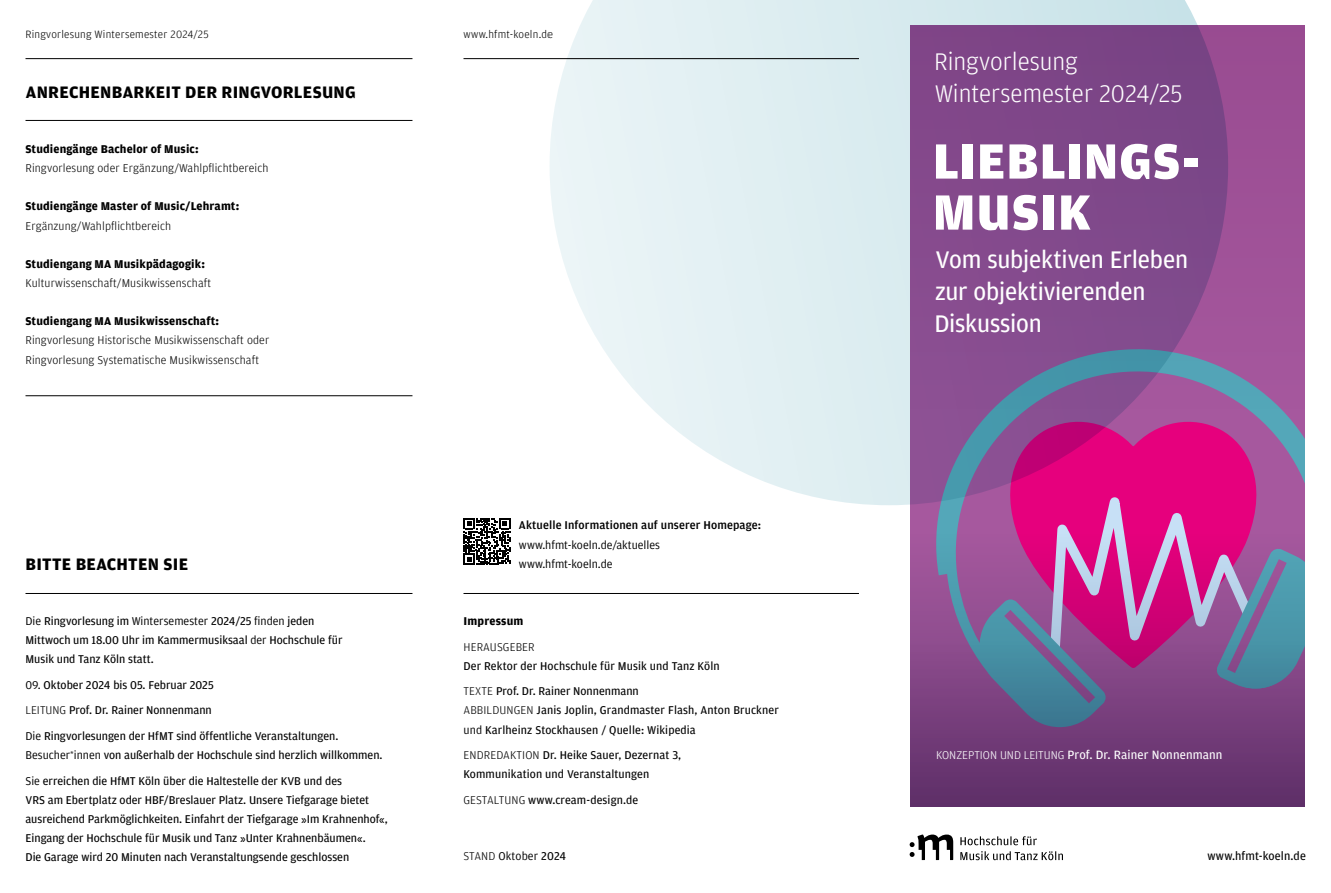
<style>
.page{position:relative;width:1331px;height:893px;background:#fff}
.page>*{position:absolute;margin:0;border:0;box-sizing:border-box;transform-origin:0 0}
.t1{font:900 52.5px/51px "Amplitude";letter-spacing:.025em;color:#fff}
.t2{font:25.5px/32px "Amplitude";letter-spacing:-.005em;color:#fff}
.t3{font:300 25.5px/32px "Amplitude";color:#fff}
.t4{font:700 17.7px "Amplitude";letter-spacing:.015em;color:#000}
.t5{font:12.75px "Amplitude";letter-spacing:.01em;color:#fff}
.t6{font:12.3px "Amplitude";letter-spacing:.01em;color:#000}
.t7{font:12px/19.2px "Amplitude";color:#000}
.t8{font:300 12px/19.2px "Amplitude";letter-spacing:.01em;color:#000}
.t9{font:700 12px "Amplitude";letter-spacing:.01em;color:#000}
.t10{font:12px/19.2px "Amplitude";color:#000}
.t11{font:500 12px "Amplitude";letter-spacing:.01em;color:#000}
.t12{font:300 11.25px "Amplitude";letter-spacing:.02em;color:#000}
.s1{font-style:inherit}
.s2{font-weight:300}
.s3{font-weight:300;font-size:12px}
</style>
<div class="page">
<hr style="left:26px;top:120px;width:386px;height:1px;background:#000">
<hr style="left:26px;top:395px;width:386px;height:1px;background:#000">
<hr style="left:26px;top:58px;width:386px;height:1px;background:#000">
<hr style="left:26px;top:593px;width:386px;height:1px;background:#000">
<hr style="left:463px;top:593px;width:396px;height:1px;background:#000">
<hr style="left:463px;top:58px;width:396px;height:1px;background:#000">
<svg style="left:464px;top:518px;width:46px;height:47px"></svg>
<svg style="left:921px;top:412px;width:384px;height:122px;background:#b94197"></svg>
<svg style="left:910px;top:534px;width:395px;height:110px;background:#a3589c"></svg>
<svg style="left:910px;top:644px;width:395px;height:163px;background:#6c457d"></svg>
<div style="left:910px;top:26px;width:395px;height:386px;background:#9e5197"></div>
<svg style="left:960px;top:836px;width:77px;height:9px"></svg>
<svg style="left:960px;top:851px;width:103px;height:9px"></svg>
<svg style="left:910px;top:834px;width:43px;height:26px"></svg>
<svg style="left:550px;top:0;width:678px;height:505px;background:#bca4c5"></svg>
<p class="t12" style="left:26px;top:28px;width:185px">Ringvorlesung Wintersemester 2024/25</p>
<h3 class="t4" style="left:26px;top:82px;width:331px">ANRECHENBARKEIT DER RINGVORLESUNG</h3>
<p class="t9" style="left:26px;top:142px;width:175px">Studiengänge Bachelor of Music:</p>
<p class="t8" style="left:26px;top:159px;width:245px">Ringvorlesung oder Ergänzung/Wahlpflichtbereich</p>
<p class="t9" style="left:26px;top:200px;width:215px">Studiengänge Master of Music/Lehramt:</p>
<p class="t8" style="left:26px;top:216px;width:147px">Ergänzung/Wahlpflichtbereich</p>
<p class="t9" style="left:26px;top:257px;width:181px">Studiengang MA Musikpädagogik:</p>
<p class="t8" style="left:26px;top:273px;width:187px">Kulturwissenschaft/Musikwissenschaft</p>
<p class="t9" style="left:26px;top:315px;width:195px">Studiengang MA Musikwissenschaft:</p>
<p class="t8" style="left:26px;top:331px;width:245px">Ringvorlesung Historische Musikwissenschaft oder<br>Ringvorlesung Systematische Musikwissenschaft</p>
<h3 class="t4" style="left:26px;top:554px;width:164px">BITTE BEACHTEN SIE</h3>
<p class="t7" style="left:26px;top:612px;width:319px"><span class="s1">Die</span> Ringvorlesung im <span class="s1">Wintersemester</span> 2024/25 <span class="s1">finden</span> jeden<br>Mittwoch um 18.00 Uhr im Kammermusiksaal <span class="s1">der</span> Hochschule für<br>Musik und Tanz Köln statt.</p>
<p class="t7" style="left:26px;top:672px;width:314px;line-height:25.5px"><span class="s1">09.</span> Oktober 2024 bis 05. Februar 2025<br><span class="s2">LEITUNG</span> Prof. Dr. Rainer Nonnenmann<br><span class="s1">Die</span> Ringvorlesungen der HfMT sind öffentliche Veranstaltungen.</p>
<p class="t7" style="left:26px;top:742px;width:359px;line-height:25.5px"><span class="s1">Besucher</span><sup>*</sup><span class="s1">innen</span> von außerhalb der Hochschule sind herzlich willkommen.<br><span class="s1">Sie</span> erreichen die HfMT Köln über die Haltestelle der KVB und des</p>
<p class="t7" style="left:26px;top:790px;width:364px">VRS am Ebertplatz oder HBF/Breslauer Platz. Unsere Tiefgarage bietet ausreichend Parkmöglichkeiten. Einfahrt der Tiefgarage »Im Krahnenhof«, Eingang der Hochschule für Musik und Tanz »Unter Krahnenbäumen«.<br>Die Garage wird 20 Minuten nach Veranstaltungsende geschlossen</p>
<p class="t12" style="left:463px;top:28px;width:91px">www.hfmt-koeln.de</p>
<p class="t11" style="left:519px;top:519px;width:244px">Aktuelle Informationen auf unserer Homepage:</p>
<p class="t10" style="left:519px;top:535px;width:143px">www.hfmt-koeln.de/aktuelles www.hfmt-koeln.de</p>
<p class="t9" style="left:463px;top:614px;width:61px">Impressum</p>
<p class="t8" style="left:463px;top:637px;width:73px">HERAUSGEBER</p>
<p class="t7" style="left:463px;top:653px;width:258px;line-height:25.5px">Der Rektor der Hochschule für Musik und Tanz Köln<br><span class="s2">TEXTE</span> Prof. Dr. Rainer Nonnenmann</p>
<p class="t7" style="left:463px;top:701px;width:317px"><span class="s2">ABBILDUNGEN</span> Janis Joplin, Grandmaster Flash, Anton Bruckner <span class="s1">und</span> Karlheinz Stockhausen / Quelle: Wikipedia</p>
<p class="t7" style="left:463px;top:745px;width:219px"><span class="s2">ENDREDAKTION</span> Dr. Heike Sauer, Dezernat 3,<br>Kommunikation und Veranstaltungen</p>
<p class="t7" style="left:463px;top:790px;width:176px"><span class="s2">GESTALTUNG</span> www.cream-design.de</p>
<h2 class="t3" style="left:934px;top:46px;width:250px">Ringvorlesung<br>Wintersemester 2024/25</h2>
<h1 class="t1" style="left:933px;top:136px;width:268px">LIEBLINGS-<br>MUSIK</h1>
<h2 class="t2" style="left:934px;top:244px;width:255px">Vom subjektiven Erleben zur objektivierenden<br>Diskussion</h2>
<p class="t5" style="left:936px;top:748px;width:288px"><span class="s3">KONZEPTION UND LEITUNG</span> Prof. Dr. Rainer Nonnenmann</p>
<p class="t10" style="left:463px;top:847px;width:104px"><span class="s2">STAND</span> Oktober <span class="s1">2024</span></p>
<p class="t6" style="left:1207px;top:849px;width:100px">www.hfmt-koeln.de</p>
</div>
